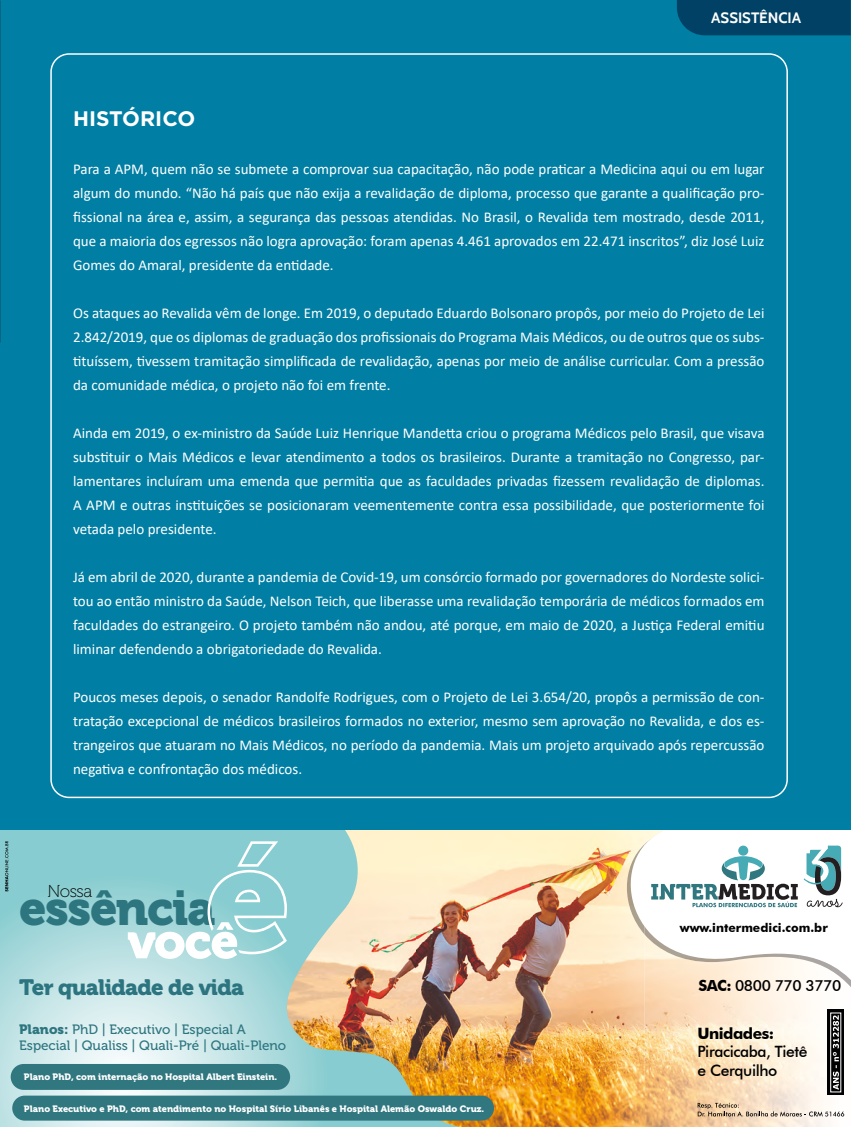
<style>
.page{position:relative;width:851px;height:1127px;background:#fff}
.page>*{position:absolute;margin:0;border:0;box-sizing:border-box;transform-origin:0 0}
.t1{font:50.4px "Museo 900";color:#fff}
.t2{font:48.6px "Museo 900";letter-spacing:-.03em;color:#2d7680}
.t3{font:22.05px "Museo 900";letter-spacing:-.03em;color:#2c7580}
.t4{font:700 21px "Gotham";color:#fff}
.t5{font:17.25px "Museo 100";letter-spacing:-.03em;color:#000}
.t6{font:500 15.6px/18.5px "Futura BT";letter-spacing:-.025em;color:#000}
.t7{font:700 15.6px "Futura BT";letter-spacing:-.03em;color:#000}
.t8{font:500 15.3px "Futura BT";letter-spacing:-.025em;color:#000}
.t9{font:15px/24px "Calibri";color:#fff;text-align:justify}
.t10{font:700 15px "Cabin";color:#fff}
.t11{font:13.5px/16.2px "Museo 500";color:#2d7680}
.t12{font:700 12.3px "Futura BT";color:#000}
.t13{font:9.15px "Museo 900";color:#fff}
.s1{font-family:"Museo 900"}
.s2{font-weight:700}
</style>
<div class="page">
<img style="left:460px;top:829px;width:184px;height:298px">
<img style="left:644px;top:1035px;width:201px;height:92px">
<svg style="left:0;top:829px;width:460px;height:298px;background:#b8cec4"></svg>
<svg style="left:207px;top:841px;width:80px;height:113px;background:#9ad4d7"></svg>
<svg style="left:5px;top:841px;width:3px;height:50px"></svg>
<svg style="left:568px;top:829px;width:282px;height:206px"></svg>
<svg style="left:697px;top:1103px;width:147px;height:13px"></svg>
<svg style="left:827px;top:1010px;width:17px;height:85px"></svg>
<div style="left:830px;top:1013px;width:10px;height:79px;border:1px solid #fff"></div>
<svg style="left:832px;top:1015px;width:6px;height:75px"></svg>
<svg style="left:803px;top:845px;width:39px;height:62px"></svg>
<div style="left:738px;top:845px;width:10px;height:11px;background:#46abb4;border-radius:50%"></div>
<svg style="left:651px;top:856px;width:146px;height:51px"></svg>
<div style="left:12px;top:1095px;width:482px;height:25px;background:#307780;border-radius:13px"></div>
<div style="left:11px;top:1064px;width:279px;height:26px;background:#307780;border-radius:13px"></div>
<div style="left:0;top:0;width:850px;height:829px;background:#007ea3"></div>
<hr style="left:0;top:0;width:1px;height:342px;background:#1c1c1c">
<div style="left:677px;top:0;width:173px;height:35px;background:#004165"></div>
<p class="t10" style="left:711px;top:6px;width:91px">ASSISTÊNCIA</p>
<h3 class="t4" style="left:73px;top:105px;width:124px">HISTÓRICO</h3>
<p class="t9" style="left:73px;top:157px;width:692px">Para a APM, quem não se submete a comprovar sua capacitação, não pode praticar a Medicina aqui ou em lugar algum do mundo. “Não há país que não exija a revalidação de diploma, processo que garante a qualificação pro&shy;fissional na área e, assim, a segurança das pessoas atendidas. No Brasil, o Revalida tem mostrado, desde 2011, que a maioria dos egressos não logra aprovação: foram apenas 4.461 aprovados em 22.471 inscritos”, diz José Luiz Gomes do Amaral, presidente da entidade.</p>
<p class="t9" style="left:73px;top:301px;width:692px">Os ataques ao Revalida vêm de longe. Em 2019, o deputado Eduardo Bolsonaro propôs, por meio do Projeto de Lei 2.842/2019, que os diplomas de graduação dos profissionais do Programa Mais Médicos, ou de outros que os subs&shy;tituíssem, tivessem tramitação simplificada de revalidação, apenas por meio de análise curricular. Com a pressão da comunidade médica, o projeto não foi em frente.</p>
<p class="t9" style="left:73px;top:421px;width:692px">Ainda em 2019, o ex-ministro da Saúde Luiz Henrique Mandetta criou o programa Médicos pelo Brasil, que visava substituir o Mais Médicos e levar atendimento a todos os brasileiros. Durante a tramitação no Congresso, par&shy;lamentares incluíram uma emenda que permitia que as faculdades privadas fizessem revalidação de diplomas.<br>A APM e outras instituições se posicionaram veementemente contra essa possibilidade, que posteriormente foi vetada pelo presidente.</p>
<p class="t9" style="left:73px;top:565px;width:692px">Já em abril de 2020, durante a pandemia de Covid-19, um consórcio formado por governadores do Nordeste solici&shy;tou ao então ministro da Saúde, Nelson Teich, que liberasse uma revalidação temporária de médicos formados em faculdades do estrangeiro. O projeto também não andou, até porque, em maio de 2020, a Justiça Federal emitiu liminar defendendo a obrigatoriedade do Revalida.</p>
<p class="t9" style="left:73px;top:685px;width:692px">Poucos meses depois, o senador Randolfe Rodrigues, com o Projeto de Lei 3.654/20, propôs a permissão de con&shy;tratação excepcional de médicos brasileiros formados no exterior, mesmo sem aprovação no Revalida, e dos es&shy;trangeiros que atuaram no Mais Médicos, no período da pandemia. Mais um projeto arquivado após repercussão negativa e confrontação dos médicos.</p>
<p class="t5" style="left:47px;top:882px;width:46px">Nossa</p>
<h2 class="t2" style="left:19px;top:880px;width:198px">essência</h2>
<h1 class="t1" style="left:127px;top:912px;width:113px">você</h1>
<h3 class="t3" style="left:19px;top:975px;width:226px">Ter qualidade de vida</h3>
<p class="t11" style="left:19px;top:1021px;width:268px"><span class="s1">Planos:</span> PhD | Executivo | Especial A<br>Especial | Qualiss | Quali-Pré | Quali-Pleno</p>
<p class="t13" style="left:24px;top:1072px;width:255px">Plano PhD, com internação no Hospital Albert Einstein.</p>
<p class="t13" style="left:24px;top:1103px;width:462px">Plano Executivo e PhD, com atendimento no Hospital Sírio Libanês e Hospital Alemão Oswaldo Cruz.</p>
<p class="t12" style="left:679px;top:920px;width:149px">www.intermedici.com.br</p>
<p class="t8" style="left:698px;top:976px;width:144px"><span class="s2">SAC:</span> 0800 770 3770</p>
<p class="t7" style="left:697px;top:1024px;width:78px">Unidades:</p>
<p class="t6" style="left:697px;top:1042px;width:112px">Piracicaba, Tietê e Cerquilho</p>
</div>
